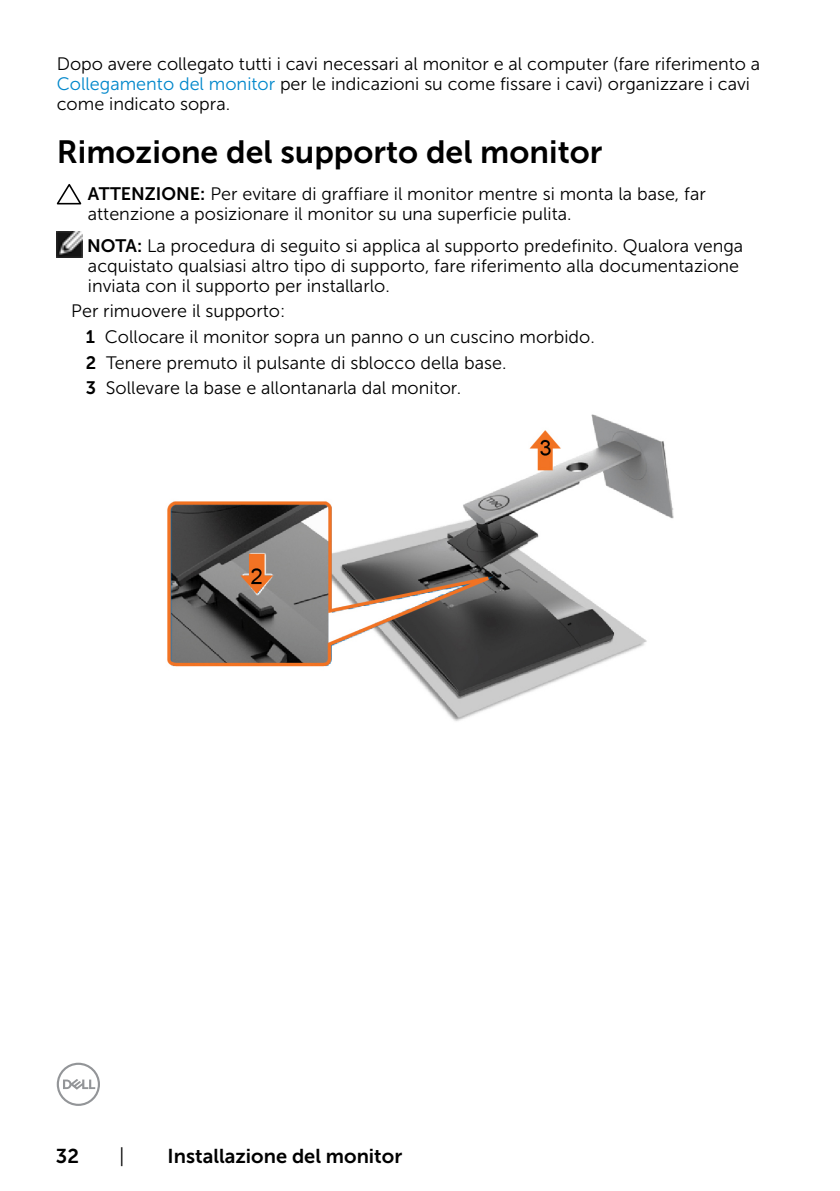
<style>
.page{position:relative;width:840px;height:1191px;background:#fff}
.page>*{position:absolute;margin:0;border:0;box-sizing:border-box;transform-origin:0 0}
.t1{font:32px "Museo Sans For Dell 700";color:#000}
.t2{font:20px "Museo Sans For Dell 700";color:#000}
.t3{font:20px "Museo Sans For Dell 300";color:#000}
.t4{font:18px/20px "Museo Sans For Dell 300";color:#000}
.s1{color:#0087cb}
.s2{font-family:"Museo Sans For Dell 700"}
</style>
<div class="page">
<svg style="left:57px;top:1062px;width:43px;height:44px"></svg>
<img style="left:57px;top:232px;width:25px;height:25px">
<img style="left:167px;top:414px;width:507px;height:307px">
<svg style="left:57px;top:184px;width:24px;height:20px"></svg>
<p class="t4" style="left:57px;top:54px;width:704px">Dopo avere collegato tutti i cavi necessari al monitor e al computer (fare riferimento a<br><span class="s1">Collegamento del monitor</span> per le indicazioni su come fissare i cavi) organizzare i cavi come indicato sopra.</p>
<h1 class="t1" style="left:57px;top:134px;width:547px">Rimozione del supporto del monitor</h1>
<p class="t4" style="left:88px;top:184px;width:619px"><span class="s2">ATTENZIONE:</span> Per evitare di graffiare il monitor mentre si monta la base, far attenzione a posizionare il monitor su una superficie pulita.</p>
<p class="t4" style="left:87px;top:235px;width:657px"><span class="s2">NOTA:</span> La procedura di seguito si applica al supporto predefinito. Qualora venga acquistato qualsiasi altro tipo di supporto, fare riferimento alla documentazione inviata con il supporto per installarlo.</p>
<p class="t4" style="left:86px;top:298px;width:510px;line-height:25.6px;text-indent:-15px">Per rimuovere il supporto:<br><span class="s2">1</span> Collocare il monitor sopra un panno o un cuscino morbido.<br><span class="s2">2</span> Tenere premuto il pulsante di sblocco della base.<br><span class="s2">3</span> Sollevare la base e allontanarla dal monitor.</p>
<p class="t2" style="left:56px;top:1144px;width:25px">32</p>
<p class="t3" style="left:119px;top:1145px;width:7px">|</p>
<p class="t2" style="left:167px;top:1144px;width:236px">Installazione del monitor</p>
</div>
